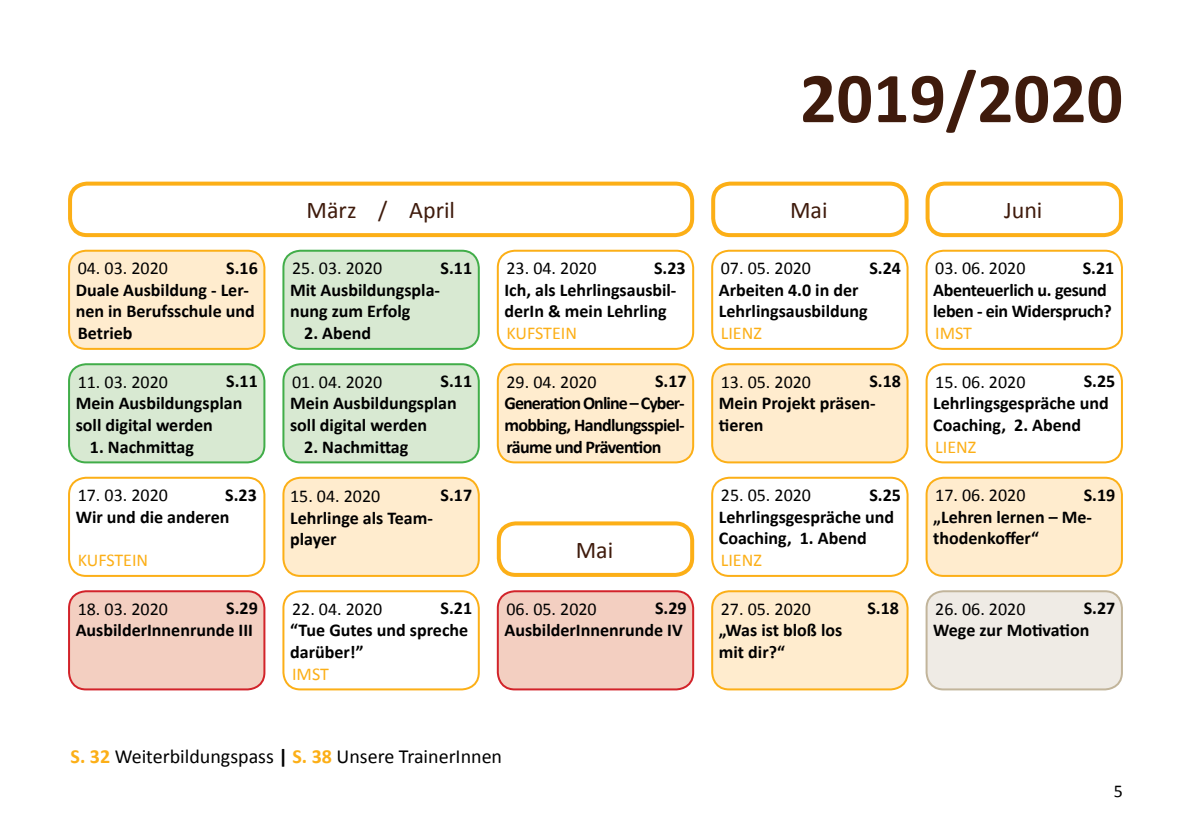
<style>
.page{position:relative;width:1191px;height:840px;background:#fff}
.page>*{position:absolute;margin:0;border:0;box-sizing:border-box;transform-origin:0 0}
.t1{font:700 72px "Calibri";color:#3f1b0c}
.t2{font:24px "Calibri";color:#3f1b0c}
.t3{font:20px "Calibri";color:#000}
.t4{font:700 18px/21.6px "Calibri";color:#000}
.t5{font:18px "Calibri";color:#000}
.t6{font:700 18px/21.6px "Calibri";letter-spacing:-.02em;color:#000}
.t7{font:18px "Calibri";color:#fcaf17}
.s1{font-weight:700;color:#fcaf17}
.s2{font-weight:700}
</style>
<div class="page">
<div style="left:68px;top:181px;width:626px;height:56px;border:4px solid #fcaf17;border-radius:17px"></div>
<div style="left:69px;top:591px;width:195px;height:98px;background:#f3cfc1;border-radius:17px"></div>
<div style="left:68px;top:590px;width:197px;height:100px;border:2px solid #d2232a;border-radius:17px"></div>
<div style="left:498px;top:591px;width:195px;height:98px;background:#f3cfc1;border-radius:17px"></div>
<div style="left:497px;top:590px;width:197px;height:100px;border:2px solid #d2232a;border-radius:17px"></div>
<div style="left:926px;top:591px;width:196px;height:98px;background:#efebe5;border-radius:17px"></div>
<div style="left:925px;top:590px;width:198px;height:100px;border:2px solid #c2b59b;border-radius:17px"></div>
<div style="left:711px;top:249px;width:197px;height:100px;border:2px solid #fcaf17;border-radius:17px"></div>
<div style="left:711px;top:476px;width:197px;height:100px;border:2px solid #fcaf17;border-radius:17px"></div>
<div style="left:925px;top:363px;width:198px;height:100px;border:2px solid #fcaf17;border-radius:17px"></div>
<div style="left:497px;top:249px;width:197px;height:100px;border:2px solid #fcaf17;border-radius:17px"></div>
<div style="left:68px;top:476px;width:197px;height:100px;border:2px solid #fcaf17;border-radius:17px"></div>
<div style="left:282px;top:590px;width:198px;height:100px;border:2px solid #fcaf17;border-radius:17px"></div>
<div style="left:925px;top:249px;width:198px;height:100px;border:2px solid #fcaf17;border-radius:17px"></div>
<div style="left:712px;top:591px;width:195px;height:98px;background:#ffecce;border-radius:17px"></div>
<div style="left:711px;top:590px;width:197px;height:100px;border:2px solid #fcaf17;border-radius:17px"></div>
<div style="left:712px;top:364px;width:195px;height:98px;background:#ffecce;border-radius:17px"></div>
<div style="left:711px;top:363px;width:197px;height:100px;border:2px solid #fcaf17;border-radius:17px"></div>
<div style="left:926px;top:477px;width:196px;height:98px;background:#ffecce;border-radius:17px"></div>
<div style="left:925px;top:476px;width:198px;height:100px;border:2px solid #fcaf17;border-radius:17px"></div>
<div style="left:69px;top:250px;width:195px;height:98px;background:#ffecce;border-radius:17px"></div>
<div style="left:68px;top:249px;width:197px;height:100px;border:2px solid #fcaf17;border-radius:17px"></div>
<div style="left:283px;top:477px;width:196px;height:98px;background:#ffecce;border-radius:17px"></div>
<div style="left:282px;top:476px;width:198px;height:100px;border:2px solid #fcaf17;border-radius:17px"></div>
<div style="left:498px;top:364px;width:195px;height:98px;background:#ffecce;border-radius:17px"></div>
<div style="left:497px;top:363px;width:197px;height:100px;border:2px solid #fcaf17;border-radius:17px"></div>
<div style="left:283px;top:364px;width:196px;height:98px;background:#d8e9d2;border-radius:17px"></div>
<div style="left:282px;top:363px;width:198px;height:100px;border:2px solid #41ad49;border-radius:17px"></div>
<div style="left:69px;top:364px;width:195px;height:98px;background:#d8e9d2;border-radius:17px"></div>
<div style="left:68px;top:363px;width:197px;height:100px;border:2px solid #41ad49;border-radius:17px"></div>
<div style="left:283px;top:250px;width:196px;height:98px;background:#d8e9d2;border-radius:17px"></div>
<div style="left:282px;top:249px;width:198px;height:100px;border:2px solid #41ad49;border-radius:17px"></div>
<div style="left:497px;top:521px;width:197px;height:55px;border:4px solid #fcaf17;border-radius:17px"></div>
<div style="left:711px;top:181px;width:197px;height:56px;border:4px solid #fcaf17;border-radius:17px"></div>
<div style="left:925px;top:181px;width:198px;height:56px;border:4px solid #fcaf17;border-radius:17px"></div>
<h1 class="t1" style="left:800px;top:52px;width:324px">2019/2020</h1>
<h2 class="t2" style="left:306px;top:195px;width:150px">März / April</h2>
<h2 class="t2" style="left:790px;top:195px;width:39px">Mai</h2>
<h2 class="t2" style="left:1004px;top:195px;width:40px">Juni</h2>
<p class="t4" style="left:226px;top:256px;width:33px">S.16</p>
<p class="t5" style="left:78px;top:256px;width:92px">04. 03. 2020</p>
<p class="t4" style="left:76px;top:279px;width:181px">Duale Ausbildung - Ler&shy;nen in Berufsschule und<br>Betrieb</p>
<p class="t4" style="left:440px;top:256px;width:33px">S.11</p>
<p class="t5" style="left:292px;top:256px;width:92px">25. 03. 2020</p>
<p class="t4" style="left:290px;top:279px;width:151px">Mit Ausbildungspla&shy;nung zum Erfolg</p>
<p class="t4" style="left:304px;top:322px;width:68px">2. Abend</p>
<p class="t4" style="left:654px;top:256px;width:33px">S.23</p>
<p class="t5" style="left:506px;top:256px;width:92px">23. 04. 2020</p>
<p class="t4" style="left:504px;top:279px;width:173px">Ich, als Lehrlingsausbil&shy;derIn &amp; mein Lehrling</p>
<p class="t7" style="left:506px;top:321px;width:72px">KUFSTEIN</p>
<p class="t4" style="left:869px;top:256px;width:33px">S.24</p>
<p class="t5" style="left:721px;top:256px;width:92px">07. 05. 2020</p>
<p class="t4" style="left:719px;top:279px;width:150px">Arbeiten 4.0 in der<br>Lehrlingsausbildung</p>
<p class="t7" style="left:721px;top:321px;width:42px">LIENZ</p>
<p class="t4" style="left:1082px;top:256px;width:33px">S.21</p>
<p class="t5" style="left:935px;top:256px;width:92px">03. 06. 2020</p>
<p class="t6" style="left:933px;top:279px;width:180px">Abenteuerlich u. gesund leben - ein Widerspruch?</p>
<p class="t7" style="left:935px;top:321px;width:38px">IMST</p>
<p class="t5" style="left:78px;top:370px;width:92px">11. 03. 2020</p>
<p class="t4" style="left:440px;top:370px;width:33px">S.11</p>
<p class="t4" style="left:76px;top:392px;width:168px">Mein Ausbildungsplan soll digital werden</p>
<p class="t4" style="left:90px;top:435px;width:106px">1. Nachmittag</p>
<p class="t4" style="left:226px;top:370px;width:33px">S.11</p>
<p class="t5" style="left:292px;top:370px;width:92px">01. 04. 2020</p>
<p class="t4" style="left:655px;top:370px;width:33px">S.17</p>
<p class="t4" style="left:290px;top:392px;width:168px">Mein Ausbildungsplan soll digital werden</p>
<p class="t4" style="left:304px;top:435px;width:106px">2. Nachmittag</p>
<p class="t5" style="left:506px;top:370px;width:92px">29. 04. 2020</p>
<p class="t4" style="left:504px;top:392px;width:182px;text-align:justify">Generation Online – Cyber&shy;mobbing, Handlungsspiel&shy;räume und Prävention</p>
<p class="t4" style="left:869px;top:370px;width:33px">S.18</p>
<p class="t5" style="left:721px;top:370px;width:92px">13. 05. 2020</p>
<p class="t4" style="left:719px;top:392px;width:158px">Mein Projekt präsen&shy;tieren</p>
<p class="t4" style="left:1083px;top:370px;width:33px">S.25</p>
<p class="t5" style="left:935px;top:370px;width:92px">15. 06. 2020</p>
<p class="t4" style="left:933px;top:392px;width:177px">Lehrlingsgespräche und<br>Coaching, 2. Abend</p>
<p class="t7" style="left:935px;top:435px;width:42px">LIENZ</p>
<p class="t4" style="left:225px;top:483px;width:33px">S.23</p>
<p class="t5" style="left:78px;top:483px;width:92px">17. 03. 2020</p>
<p class="t4" style="left:76px;top:505px;width:155px">Wir und die anderen</p>
<p class="t7" style="left:78px;top:548px;width:72px">KUFSTEIN</p>
<p class="t5" style="left:290px;top:484px;width:92px">15. 04. 2020</p>
<p class="t4" style="left:290px;top:506px;width:144px">Lehrlinge als Team&shy;player</p>
<p class="t4" style="left:440px;top:483px;width:33px">S.17</p>
<h2 class="t2" style="left:576px;top:534px;width:39px">Mai</h2>
<p class="t4" style="left:869px;top:483px;width:33px">S.25</p>
<p class="t5" style="left:721px;top:483px;width:92px">25. 05. 2020</p>
<p class="t4" style="left:719px;top:505px;width:177px">Lehrlingsgespräche und<br>Coaching, 1. Abend</p>
<p class="t7" style="left:721px;top:548px;width:42px">LIENZ</p>
<p class="t4" style="left:1083px;top:483px;width:33px">S.19</p>
<p class="t5" style="left:935px;top:483px;width:92px">17. 06. 2020</p>
<p class="t4" style="left:933px;top:505px;width:160px">„Lehren lernen – Me&shy;thodenkoffer“</p>
<p class="t4" style="left:226px;top:597px;width:33px">S.29</p>
<p class="t5" style="left:506px;top:597px;width:92px">06. 05. 2020</p>
<p class="t4" style="left:504px;top:619px;width:180px">AusbilderInnenrunde IV</p>
<p class="t4" style="left:440px;top:597px;width:33px">S.21</p>
<p class="t4" style="left:655px;top:597px;width:33px">S.29</p>
<p class="t5" style="left:935px;top:597px;width:92px">26. 06. 2020</p>
<p class="t4" style="left:933px;top:619px;width:158px">Wege zur Motivation</p>
<p class="t4" style="left:867px;top:597px;width:33px">S.18</p>
<p class="t4" style="left:1083px;top:597px;width:33px">S.27</p>
<p class="t5" style="left:292px;top:597px;width:92px">22. 04. 2020</p>
<p class="t4" style="left:290px;top:619px;width:180px">“Tue Gutes und spreche darüber!”</p>
<p class="t7" style="left:292px;top:661px;width:38px">IMST</p>
<p class="t5" style="left:78px;top:597px;width:92px">18. 03. 2020</p>
<p class="t4" style="left:76px;top:619px;width:179px">AusbilderInnenrunde III</p>
<p class="t5" style="left:721px;top:597px;width:92px">27. 05. 2020</p>
<p class="t4" style="left:719px;top:619px;width:125px">„Was ist bloß los mit dir?“</p>
<p class="t3" style="left:71px;top:743px;width:433px"><span class="s1">S. 32</span> Weiterbildungspass <span class="s2">|</span> <span class="s1">S. 38</span> Unsere TrainerInnen</p>
<p class="t5" style="left:1113px;top:779px;width:11px">5</p>
</div>
